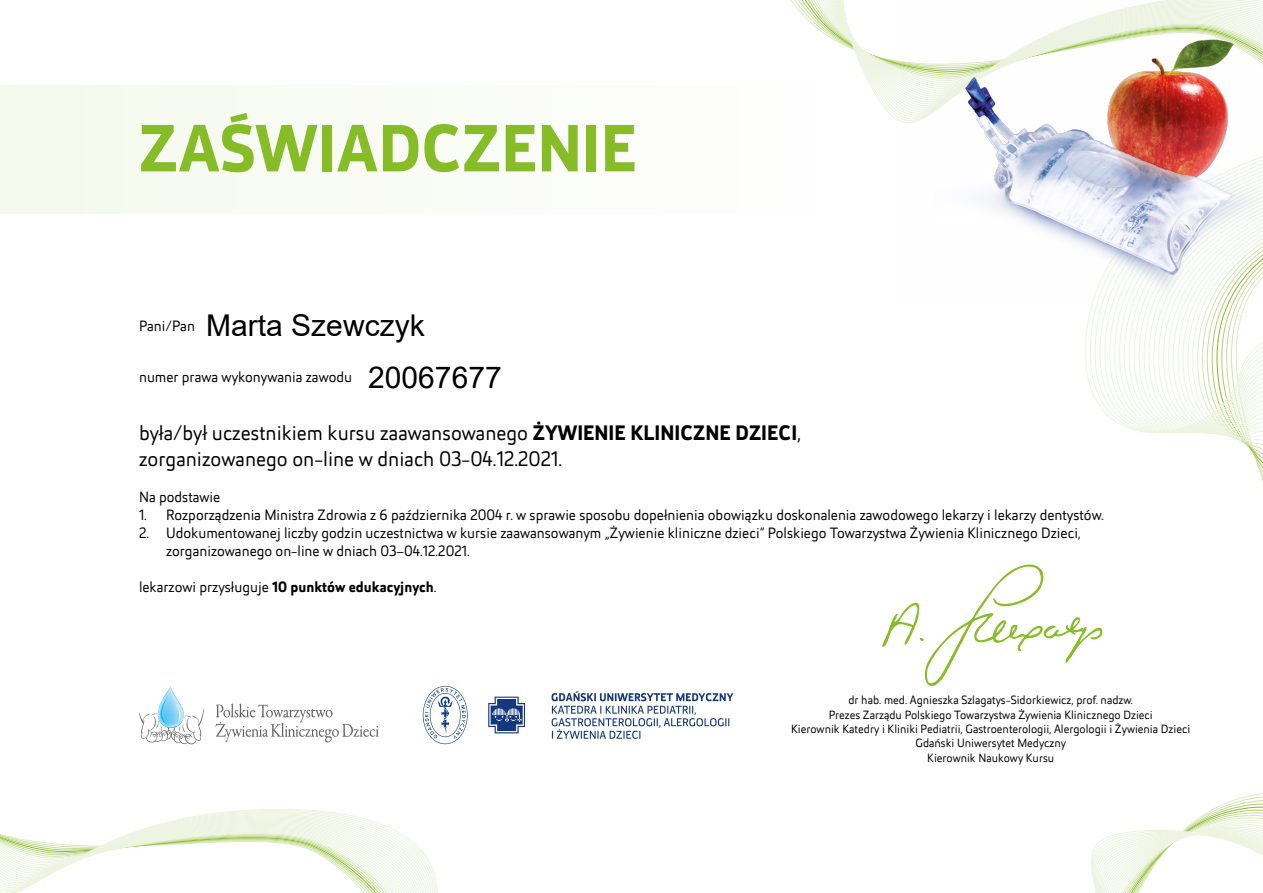
<style>
.page{position:relative;width:1263px;height:893px;background:#fff}
.page>*{position:absolute;margin:0;border:0;box-sizing:border-box;transform-origin:0 0}
.t1{font:700 66.75px "Helia Core";color:#86bc25}
.t2{font:30px/51.8px "Arial";color:#010101}
.t3{font:21px/25.2px "Helia Core";color:#000}
.t4{font:15px/18px "Helia Core";color:#000}
.t5{font:12px/14.4px "Helia Core";color:#000;text-align:center}
.s1{font-weight:700}
</style>
<div class="page">
<svg style="left:790px;top:0;width:473px;height:483px"></svg>
<svg style="left:0;top:685px;width:519px;height:208px"></svg>
<svg style="left:733px;top:693px;width:530px;height:200px"></svg>
<img style="left:901px;top:0;width:362px;height:302px">
<div style="left:0;top:85px;width:847px;height:129px;background:#f9fcf5"></div>
<svg style="left:882px;top:564px;width:221px;height:122px"></svg>
<svg style="left:139px;top:686px;width:65px;height:58px"></svg>
<svg style="left:215px;top:704px;width:164px;height:38px"></svg>
<svg style="left:551px;top:691px;width:182px;height:48px"></svg>
<svg style="left:423px;top:686px;width:45px;height:58px"></svg>
<svg style="left:488px;top:697px;width:37px;height:36px"></svg>
<h1 class="t1" style="left:139px;top:102px;width:499px">ZAŚWIADCZENIE</h1>
<h2 class="t2" style="left:368px;top:300px;width:135px;text-indent:-162px">Marta Szewczyk<br>20067677</h2>
<p class="t4" style="left:139px;top:317px;width:58px">Pani/Pan</p>
<p class="t4" style="left:139px;top:368px;width:215px">numer prawa wykonywania zawodu</p>
<h3 class="t3" style="left:139px;top:420px;width:663px">była/był uczestnikiem kursu zaawansowanego <span class="s1">ŻYWIENIE KLINICZNE DZIECI</span>, zorganizowanego on-line w dniach 03-04.12.2021.</h3>
<p class="t4" style="left:139px;top:487px;width:83px">Na podstawie</p>
<p class="t4" style="left:139px;top:505px;width:966px">1. Rozporządzenia Ministra Zdrowia z 6 października 2004 r. w sprawie sposobu dopełnienia obowiązku doskonalenia zawodowego lekarzy i lekarzy dentystów.</p>
<p class="t4" style="left:166px;top:523px;width:916px;text-indent:-27px">2. Udokumentowanej liczby godzin uczestnictwa w kursie zaawansowanym „Żywienie kliniczne dzieci” Polskiego Towarzystwa Żywienia Klinicznego Dzieci, zorganizowanego on-line w dniach 03–04.12.2021.</p>
<p class="t4" style="left:139px;top:577px;width:299px">lekarzowi przysługuje <span class="s1">10 punktów edukacyjnych</span>.</p>
<p class="t5" style="left:791px;top:693px;width:401px">dr hab. med. Agnieszka Szlagatys-Sidorkiewicz, prof. nadzw.<br>Prezes Zarządu Polskiego Towarzystwa Żywienia Klinicznego Dzieci<br>Kierownik Katedry i Kliniki Pediatrii, Gastroenterologii, Alergologii i Żywienia Dzieci Gdański Uniwersytet Medyczny<br>Kierownik Naukowy Kursu</p>
</div>
